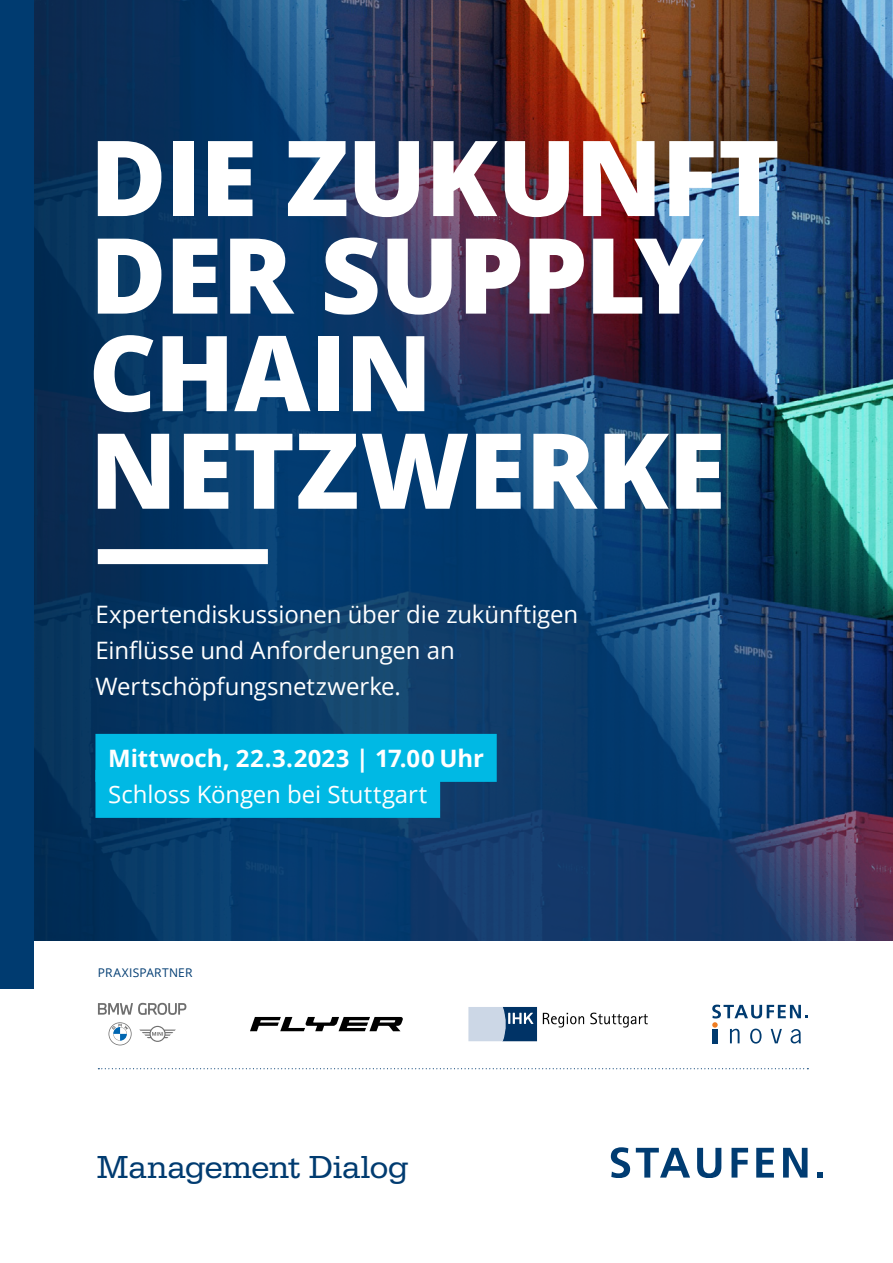
<style>
.page{position:relative;width:893px;height:1263px;background:#fff}
.page>*{position:absolute;margin:0;border:0;box-sizing:border-box;transform-origin:0 0}
.t1{font:800 105px/97.5px "Open Sans";letter-spacing:-.015em;color:#fff}
.t2{font:33px "Serifa";letter-spacing:-.005em;color:#003b70}
.t3{font:24px/36px "Open Sans";letter-spacing:-.005em;color:#fff}
.t4{font:700 24px "Open Sans";color:#fff}
.t5{font:12px "Open Sans";letter-spacing:.02em;color:#003c72}
</style>
<div class="page">
<svg style="left:109px;top:1022px;width:23px;height:23px"></svg>
<svg style="left:139px;top:1026px;width:37px;height:16px"></svg>
<svg style="left:98px;top:1003px;width:88px;height:12px"></svg>
<svg style="left:250px;top:1017px;width:153px;height:14px"></svg>
<svg style="left:712px;top:1004px;width:96px;height:39px"></svg>
<svg style="left:543px;top:1012px;width:105px;height:15px"></svg>
<svg style="left:468px;top:1007px;width:69px;height:34px;background:#7c96b3"></svg>
<img style="left:289px;top:0;width:604px;height:941px">
<div style="left:34px;top:0;width:255px;height:941px;background:linear-gradient(to right,#062b51,#063e73)"></div>
<div style="left:98px;top:549px;width:170px;height:15px;background:#fff"></div>
<div style="left:95px;top:734px;width:402px;height:48px;background:#00b9e4"></div>
<div style="left:95px;top:770px;width:345px;height:48px;background:#00b9e4"></div>
<div style="left:0;top:0;width:34px;height:989px;background:#003b70"></div>
<svg style="left:611px;top:1147px;width:19px;height:31px"></svg>
<svg style="left:636px;top:1148px;width:54px;height:29px"></svg>
<svg style="left:697px;top:1148px;width:24px;height:30px"></svg>
<svg style="left:731px;top:1148px;width:17px;height:29px"></svg>
<svg style="left:756px;top:1148px;width:18px;height:29px"></svg>
<svg style="left:783px;top:1148px;width:24px;height:29px"></svg>
<svg style="left:817px;top:1172px;width:6px;height:5px"></svg>
<svg style="left:98px;top:1068px;width:710px;height:1px"></svg>
<h1 class="t1" style="left:88px;top:124px;width:693px">DIE ZUKUNFT<br>DER SUPPLY<br>CHAIN<br>NETZWERKE</h1>
<p class="t3" style="left:95px;top:596px;width:484px">Expertendiskussionen über die zukünftigen<br>Einflüsse und Anforderungen an<br>Wertschöpfungsnetzwerke.</p>
<p class="t4" style="left:108px;top:741px;width:377px">Mittwoch, 22.3.2023 | 17.00 Uhr</p>
<p class="t3" style="left:108px;top:776px;width:321px">Schloss Köngen bei Stuttgart</p>
<p class="t5" style="left:98px;top:964px;width:96px">PRAXISPARTNER</p>
<h2 class="t2" style="left:97px;top:1148px;width:313px">Management Dialog</h2>
</div>
